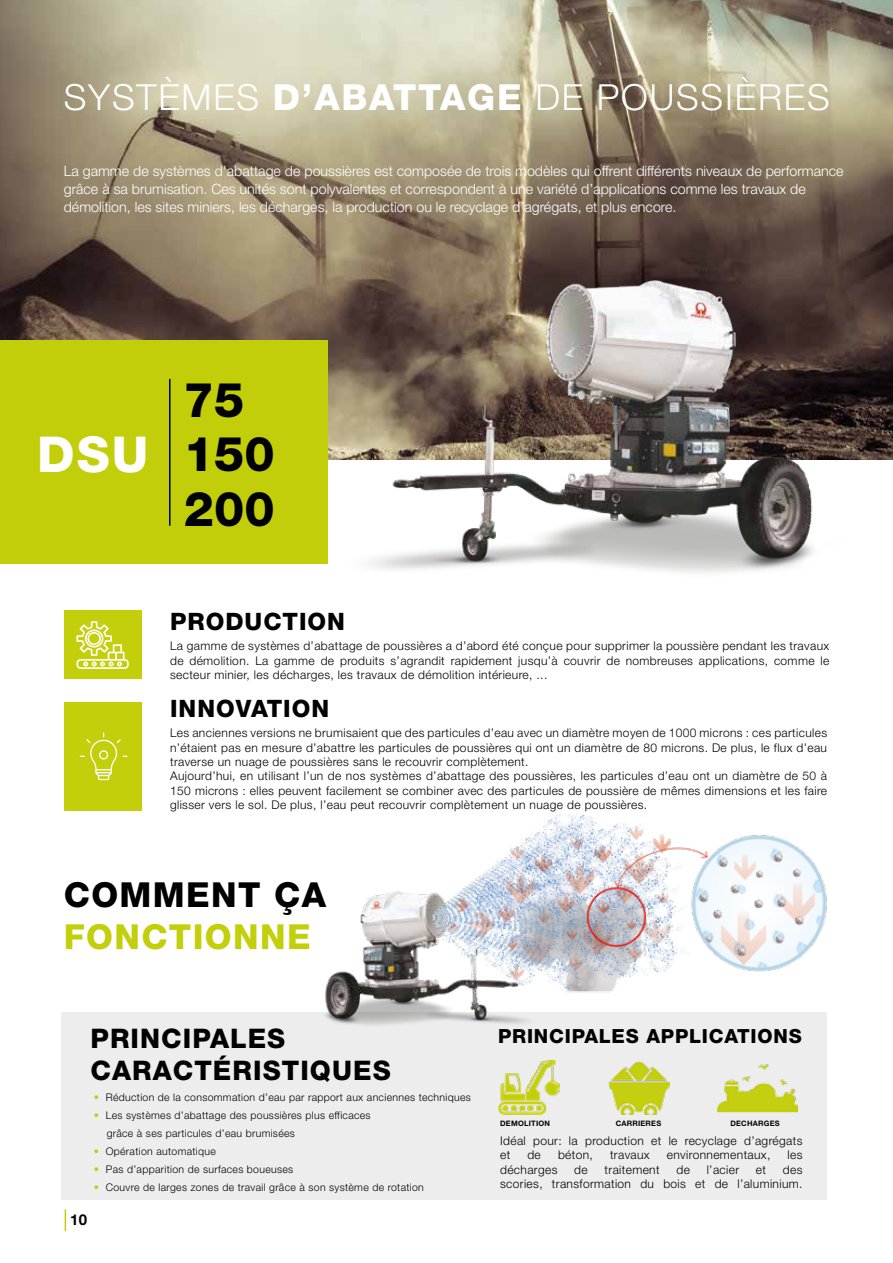
<style>
.page{position:relative;width:893px;height:1263px;background:#fff}
.page>*{position:absolute;margin:0;border:0;box-sizing:border-box;transform-origin:0 0}
.t1{font:800 49.5px "Helvetica Neue";color:#fff}
.t2{font:800 48px/54.6px "Helvetica Neue";color:#000}
.t3{font:300 36px "Helvetica Neue LT Pro";letter-spacing:.05em;color:#fff}
.t4{font:800 34.5px "Helvetica Neue";letter-spacing:.04em;color:#c2cf0a}
.t5{font:800 34.5px "Helvetica Neue";letter-spacing:.04em;color:#000}
.t6{font:800 27px/32.4px "Helvetica Neue";letter-spacing:.04em;color:#020203}
.t7{font:800 24px "Helvetica Neue";letter-spacing:.04em;color:#020203}
.t8{font:800 19.5px "Helvetica Neue";letter-spacing:.04em;color:#020203}
.t9{font:700 15px "Helvetica Neue LT Pro";color:#000}
.t10{font:300 14.25px/18px "Helvetica Neue LT Pro";color:#fff}
.t11{font:300 12px/14.4px "Helvetica Neue LT Pro";letter-spacing:.03em;color:#020203}
.t12{font:300 10.5px/18px "Helvetica Neue LT Pro";letter-spacing:.03em;color:#020203}
.t13{font:700 7.5px "Helvetica Neue LT Pro";letter-spacing:.03em;color:#020203}
.s1{font-weight:800}
.s2{color:#c3ce0a}
</style>
<div class="page">
<img style="left:0;top:0;width:893px;height:459px">
<img style="left:348px;top:281px;width:501px;height:292px">
<div style="left:62px;top:1012px;width:765px;height:187px;background:#ededed"></div>
<div style="left:0;top:340px;width:327px;height:223px;background:#c3ce0a"></div>
<hr style="left:169px;top:379px;width:2px;height:147px;background:#000">
<div style="left:64px;top:610px;width:77px;height:69px;background:#c2cf0a"></div>
<div style="left:64px;top:702px;width:77px;height:108px;background:#c2cf0a"></div>
<svg style="left:76px;top:621px;width:53px;height:48px"></svg>
<svg style="left:80px;top:732px;width:48px;height:48px"></svg>
<img style="left:499px;top:1059px;width:61px;height:55px">
<img style="left:608px;top:1061px;width:61px;height:53px">
<img style="left:717px;top:1064px;width:81px;height:49px">
<img style="left:325px;top:891px;width:203px;height:134px">
<img style="left:425px;top:814px;width:402px;height:188px">
<svg style="left:65px;top:1209px;width:1px;height:22px"></svg>
<h3 class="t3" style="left:64px;top:75px;width:767px">SYSTÈMES <span class="s1">D’ABATTAGE</span> DE POUSSIÈRES</h3>
<p class="t10" style="left:64px;top:161px;width:781px">La gamme de systèmes d’abattage de poussières est composée de trois modèles qui offrent différents niveaux de performance grâce à sa brumisation. Ces unités sont polyvalentes et correspondent à une variété d’applications comme les travaux de démolition, les sites miniers, les décharges, la production ou le recyclage d’agrégats, et plus encore.</p>
<h1 class="t1" style="left:37px;top:425px;width:113px">DSU</h1>
<h2 class="t2" style="left:184px;top:372px;width:92px">75<br>150<br>200</h2>
<h3 class="t7" style="left:170px;top:607px;width:176px">PRODUCTION</h3>
<p class="t11" style="left:170px;top:638px;width:661px;text-align:justify">La gamme de systèmes d’abattage de poussières a d’abord été conçue pour supprimer la poussière pendant les travaux de démolition. La gamme de produits s’agrandit rapidement jusqu’à couvrir de nombreuses applications, comme le secteur minier, les décharges, les travaux de démolition intérieure, ...</p>
<h3 class="t7" style="left:170px;top:694px;width:161px">INNOVATION</h3>
<p class="t11" style="left:170px;top:725px;width:658px">Les anciennes versions ne brumisaient que des particules d’eau avec un diamètre moyen de 1000 microns : ces particules n’étaient pas en mesure d’abattre les particules de poussières qui ont un diamètre de 80 microns. De plus, le flux d’eau traverse un nuage de poussières sans le recouvrir complètement.<br>Aujourd’hui, en utilisant l’un de nos systèmes d’abattage des poussières, les particules d’eau ont un diamètre de 50 à 150 microns : elles peuvent facilement se combiner avec des particules de poussière de mêmes dimensions et les faire glisser vers le sol. De plus, l’eau peut recouvrir complètement un nuage de poussières.</p>
<h3 class="t5" style="left:64px;top:874px;width:264px">COMMENT ÇA</h3>
<h3 class="t4" style="left:64px;top:916px;width:248px">FONCTIONNE</h3>
<h3 class="t6" style="left:90px;top:1022px;width:302px">PRINCIPALES<br>CARACTÉRISTIQUES</h3>
<p class="t12" style="left:94px;top:1088px;width:379px"><span class="s2">•</span> Réduction de la consommation d’eau par rapport aux anciennes techniques</p>
<p class="t12" style="left:107px;top:1106px;width:266px;text-indent:-13px"><span class="s2">•</span> Les systèmes d’abattage des poussières plus efficaces grâce à ses particules d’eau brumisées</p>
<p class="t12" style="left:94px;top:1142px;width:124px"><span class="s2">•</span> Opération automatique</p>
<p class="t12" style="left:94px;top:1160px;width:201px"><span class="s2">•</span> Pas d’apparition de surfaces boueuses</p>
<p class="t12" style="left:94px;top:1178px;width:332px"><span class="s2">•</span> Couvre de larges zones de travail grâce à son système de rotation</p>
<p class="t9" style="left:70px;top:1210px;width:19px">10</p>
<h3 class="t8" style="left:498px;top:1025px;width:305px">PRINCIPALES APPLICATIONS</h3>
<p class="t13" style="left:500px;top:1119px;width:51px">DEMOLITION</p>
<p class="t13" style="left:616px;top:1119px;width:47px">CARRIERES</p>
<p class="t13" style="left:730px;top:1119px;width:51px">DECHARGES</p>
<p class="t11" style="left:500px;top:1133px;width:304px">Idéal pour: la production et le recyclage d’agrégats et</p>
<p class="t11" style="left:527px;top:1147px;width:15px">de</p>
<p class="t11" style="left:558px;top:1147px;width:36px">béton,</p>
<p class="t11" style="left:610px;top:1147px;width:41px">travaux</p>
<p class="t11" style="left:667px;top:1147px;width:105px">environnementaux,</p>
<p class="t11" style="left:787px;top:1147px;width:16px">les</p>
<p class="t11" style="left:500px;top:1162px;width:59px">décharges</p>
<p class="t11" style="left:574px;top:1162px;width:15px">de</p>
<p class="t11" style="left:605px;top:1162px;width:57px">traitement</p>
<p class="t11" style="left:676px;top:1162px;width:15px">de</p>
<p class="t11" style="left:707px;top:1162px;width:34px">l’acier</p>
<p class="t11" style="left:756px;top:1162px;width:12px">et</p>
<p class="t11" style="left:500px;top:1162px;width:304px;text-align:right">des<br>scories, transformation du bois et de l’aluminium.</p>
</div>
